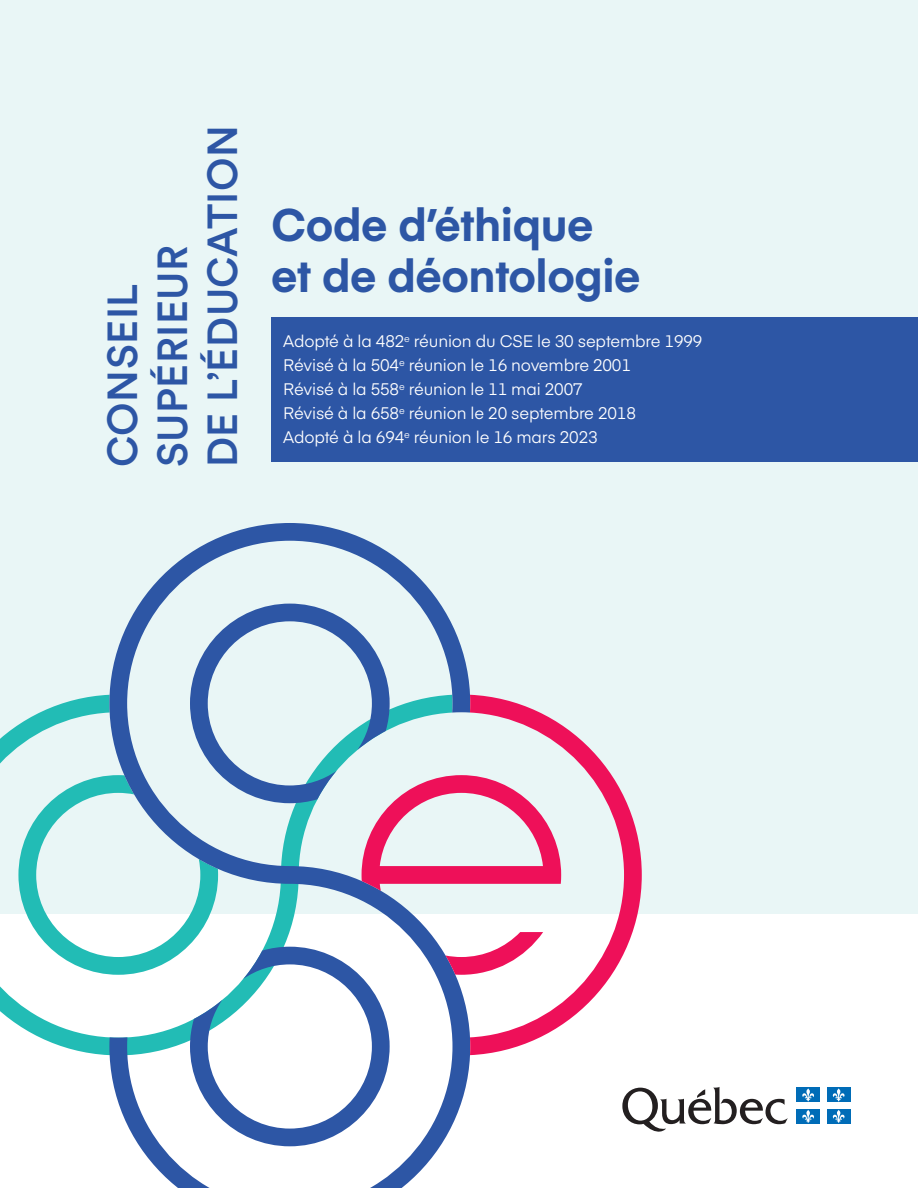
<style>
.page{position:relative;width:918px;height:1188px;background:#fff}
.page>*{position:absolute;margin:0;border:0;box-sizing:border-box;transform-origin:0 0}
.Titre_doc_2{font:700 45px "Eina 03";letter-spacing:-.01em;color:#2d56a5}
.t1{font:500 41.55px/49.9px "Circular Std";letter-spacing:.01em;color:#2d56a5}
.Titre_doc_2-2{font:16.5px "Eina 03";letter-spacing:-.01em;color:#fff}
</style>
<div class="page">
<div style="left:0;top:0;width:918px;height:914px;background:#e9f6f6"></div>
<svg style="left:0;top:725px;width:18px;height:300px"></svg>
<svg style="left:139px;top:523px;width:302px;height:665px"></svg>
<svg style="left:18px;top:604px;width:456px;height:542px"></svg>
<svg style="left:470px;top:695px;width:172px;height:360px"></svg>
<svg style="left:622px;top:1087px;width:166px;height:45px"></svg>
<div style="left:796px;top:1088px;width:24px;height:14px;background:#006cb7"></div>
<svg style="left:802px;top:1088px;width:12px;height:13px"></svg>
<div style="left:827px;top:1088px;width:23px;height:14px;background:#006cb7"></div>
<svg style="left:832px;top:1088px;width:13px;height:13px"></svg>
<div style="left:796px;top:1109px;width:24px;height:15px;background:#006cb7"></div>
<svg style="left:802px;top:1110px;width:12px;height:13px"></svg>
<div style="left:827px;top:1109px;width:23px;height:15px;background:#006cb7"></div>
<svg style="left:832px;top:1110px;width:13px;height:13px"></svg>
<div style="left:271px;top:318px;width:647px;height:144px;background:#2d56a5"></div>
<p class="t1" style="left:97px;top:467px;width:343px;rotate:-90deg">CONSEIL<br>SUPÉRIEUR<br>DE L’ÉDUCATION</p>
<p class="Titre_doc_2" style="left:271px;top:191px;width:324px">Code d’éthique</p>
<p class="Titre_doc_2" style="left:271px;top:242px;width:371px">et de déontologie</p>
<p class="Titre_doc_2-2" style="left:283px;top:329px;width:421px">Adopté à la 482<sup>e</sup> réunion du CSE le 30 septembre 1999</p>
<p class="Titre_doc_2-2" style="left:283px;top:353px;width:349px">Révisé à la 504<sup>e</sup> réunion le 16 novembre 2001</p>
<p class="Titre_doc_2-2" style="left:283px;top:377px;width:301px">Révisé à la 558<sup>e</sup> réunion le 11 mai 2007</p>
<p class="Titre_doc_2-2" style="left:283px;top:401px;width:354px">Révisé à la 658<sup>e</sup> réunion le 20 septembre 2018</p>
<p class="Titre_doc_2-2" style="left:283px;top:425px;width:316px">Adopté à la 694<sup>e</sup> réunion le 16 mars 2023</p>
</div>
